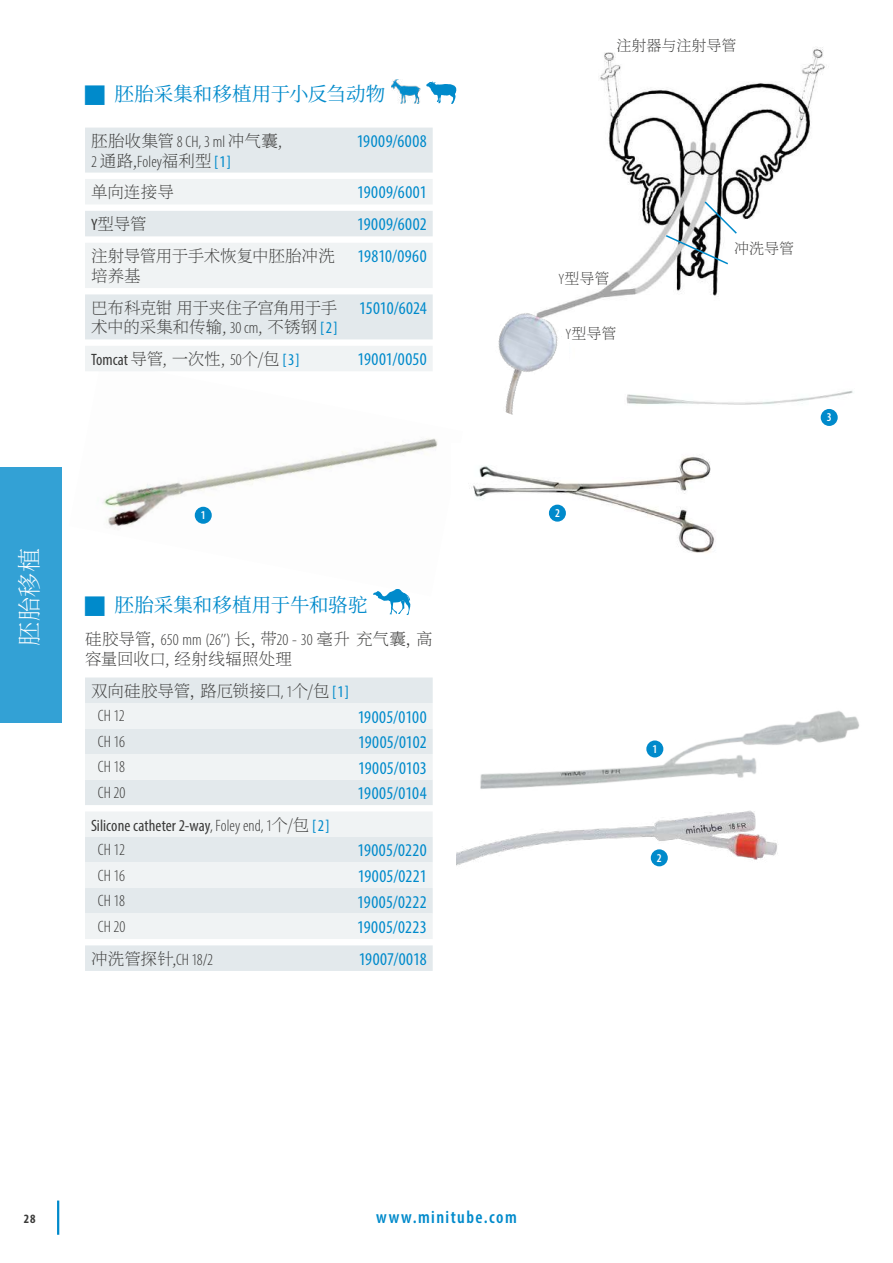
<style>
.page{position:relative;width:893px;height:1263px;background:#fff}
.page>*{position:absolute;margin:0;border:0;box-sizing:border-box;transform-origin:0 0}
.t1{font:200 24px "Source Han Serif SC";color:#fff}
.t2{font:19.5px "Source Han Serif SC";color:#008acb}
.t3{font:condensed 18px "Myriad Pro";letter-spacing:.015em;color:#008acb}
.t4{font:600 condensed 18px "Myriad Pro";letter-spacing:.08em;color:#008acb}
.t5{font:200 16.5px/19.8px "Source Han Serif SC";letter-spacing:-.005em;color:#3b3b3a}
.t6{font:300 condensed 16.5px "Myriad Pro";color:#3b3b3a}
.t7{font:condensed 16.5px/24.8px "Myriad Pro";letter-spacing:.005em;color:#3b3b3a}
.t8{font:200 16.5px "Source Han Serif SC";letter-spacing:.015em;color:#3b3b3a}
.t9{font:200 15px "Source Han Serif SC";color:#3b3b3a}
.t10{font:700 condensed 12.75px "Myriad Pro";color:#3b3b3a}
.t11{font:600 condensed 12px "Myriad Pro";color:#fff}
.s1{font-family:"Myriad Pro";font-weight:300;font-stretch:condensed}
.s2{font-family:"Source Han Serif SC";font-weight:200;font-stretch:normal}
.s3{font-weight:400;color:#008acb}
.s4{font-family:"Myriad Pro";font-weight:400;font-stretch:condensed}
.s5{font-family:"Myriad Pro";font-weight:400;font-stretch:condensed;color:#008acb}
.s6{font-weight:300}
.s7{color:#008acb}
</style>
<div class="page">
<hr style="left:57px;top:1200px;width:2px;height:35px;background:#008acb">
<div style="left:0;top:468px;width:62px;height:255px;background:#33a1d5"></div>
<svg style="left:85px;top:128px;width:348px;height:843px;background:#e7ecee"></svg>
<svg style="left:85px;top:179px;width:348px;height:760px"></svg>
<img style="left:626px;top:390px;width:227px;height:36px">
<img style="left:471px;top:457px;width:245px;height:96px">
<img style="left:572px;top:47px;width:255px;height:254px">
<svg style="left:664px;top:200px;width:74px;height:66px"></svg>
<div style="left:549px;top:505px;width:17px;height:17px;background:#008acb;border-radius:50%"></div>
<div style="left:821px;top:409px;width:17px;height:17px;background:#008acb;border-radius:50%"></div>
<div style="left:195px;top:507px;width:17px;height:17px;background:#008acb;border-radius:50%"></div>
<img style="left:456px;top:832px;width:322px;height:35px">
<img style="left:480px;top:711px;width:379px;height:121px">
<div style="left:646px;top:740px;width:17px;height:17px;background:#008acb;border-radius:50%"></div>
<div style="left:651px;top:849px;width:17px;height:17px;background:#008acb;border-radius:50%"></div>
<svg style="left:426px;top:81px;width:30px;height:23px"></svg>
<img style="left:392px;top:80px;width:29px;height:23px">
<svg style="left:373px;top:589px;width:37px;height:26px"></svg>
<img style="left:498px;top:301px;width:94px;height:114px">
<svg style="left:85px;top:597px;width:20px;height:19px"></svg>
<p class="t2" style="left:114px;top:83px;width:272px">胚胎采集和移植用于小反刍动物</p>
<p class="t8" style="left:91px;top:131px;width:193px">胚胎收集管 <span class="s1">8 CH, 3 ml</span> 冲气囊,</p>
<p class="t6" style="left:91px;top:151px;width:141px">2 <span class="s2">通路,</span>Foley<span class="s2">福利型</span> <span class="s3">[1]</span></p>
<p class="t3" style="left:357px;top:130px;width:71px">19009/6008</p>
<p class="t5" style="left:91px;top:183px;width:85px">单向连接导</p>
<p class="t3" style="left:357px;top:182px;width:71px">19009/6001</p>
<p class="t5" style="left:91px;top:214px;width:57px"><span class="s4">Y</span>型导管</p>
<p class="t3" style="left:357px;top:213px;width:71px">19009/6002</p>
<p class="t5" style="left:91px;top:246px;width:245px">注射导管用于手术恢复中胚胎冲洗培养基</p>
<p class="t3" style="left:358px;top:245px;width:71px">19810/0960</p>
<p class="t5" style="left:91px;top:298px;width:248px">巴布科克钳 用于夹住子宫角用于手术中的采集和传输, <span class="s1">30 cm</span>, 不锈钢 <span class="s5">[2]</span></p>
<p class="t3" style="left:359px;top:297px;width:69px">15010/6024</p>
<p class="t5" style="left:91px;top:349px;width:210px"><span class="s4">Tomcat</span> 导管, 一次性, <span class="s1">50</span>个/包 <span class="s5">[3]</span></p>
<p class="t3" style="left:357px;top:348px;width:71px">19001/0050</p>
<h1 class="t1" style="left:16px;top:646px;width:99px;rotate:-90deg">胚胎移植</h1>
<p class="t11" style="left:201px;top:508px;width:6px">1</p>
<p class="t2" style="left:114px;top:594px;width:255px">胚胎采集和移植用于牛和骆驼</p>
<p class="t6" style="left:85px;top:630px;width:349px"><span class="s2">硅胶导管，</span>650 mm (26’’) <span class="s2">长，带</span>20 - 30 <span class="s2">毫升 充气囊，高</span></p>
<p class="t5" style="left:91px;top:643px;width:260px;line-height:32px;text-indent:-6px">容量回收口, 经射线辐照处理<br>双向硅胶导管，路厄锁接口<span class="s1">, 1</span>个/包 <span class="s5">[1]</span></p>
<p class="t6" style="left:98px;top:706px;width:29px">CH 12</p>
<p class="t3" style="left:358px;top:706px;width:71px">19005/0100</p>
<p class="t6" style="left:98px;top:732px;width:29px">CH 16</p>
<p class="t3" style="left:358px;top:731px;width:70px">19005/0102</p>
<p class="t6" style="left:98px;top:757px;width:29px">CH 18</p>
<p class="t3" style="left:358px;top:757px;width:70px">19005/0103</p>
<p class="t6" style="left:98px;top:783px;width:29px">CH 20</p>
<p class="t3" style="left:358px;top:782px;width:71px">19005/0104</p>
<p class="t7" style="left:98px;top:813px;width:233px;text-indent:-7px">Silicone catheter 2-way<span class="s6">, Foley end, 1</span><span class="s2">个/包</span> <span class="s7">[2]<br></span><span class="s6">CH 12</span></p>
<p class="t3" style="left:357px;top:840px;width:71px">19005/0220</p>
<p class="t6" style="left:98px;top:866px;width:29px">CH 16</p>
<p class="t3" style="left:358px;top:865px;width:70px">19005/0221</p>
<p class="t6" style="left:98px;top:891px;width:29px">CH 18</p>
<p class="t3" style="left:357px;top:891px;width:71px">19005/0222</p>
<p class="t6" style="left:98px;top:917px;width:29px">CH 20</p>
<p class="t3" style="left:357px;top:916px;width:71px">19005/0223</p>
<p class="t5" style="left:91px;top:949px;width:124px">冲洗管探针,<span class="s1">CH 18/2</span></p>
<p class="t3" style="left:359px;top:948px;width:69px">19007/0018</p>
<p class="t9" style="left:617px;top:37px;width:121px">注射器与注射导管</p>
<p class="t9" style="left:558px;top:270px;width:53px"><span class="s1">Y</span>型导管</p>
<p class="t9" style="left:566px;top:325px;width:52px"><span class="s1">Y</span>型导管</p>
<p class="t11" style="left:555px;top:505px;width:6px">2</p>
<p class="t9" style="left:734px;top:240px;width:61px">冲洗导管</p>
<p class="t11" style="left:827px;top:410px;width:6px">3</p>
<p class="t11" style="left:652px;top:741px;width:6px">1</p>
<p class="t11" style="left:657px;top:850px;width:6px">2</p>
<p class="t10" style="left:24px;top:1211px;width:13px">28</p>
<p class="t4" style="left:376px;top:1206px;width:142px">www.minitube.com</p>
</div>
